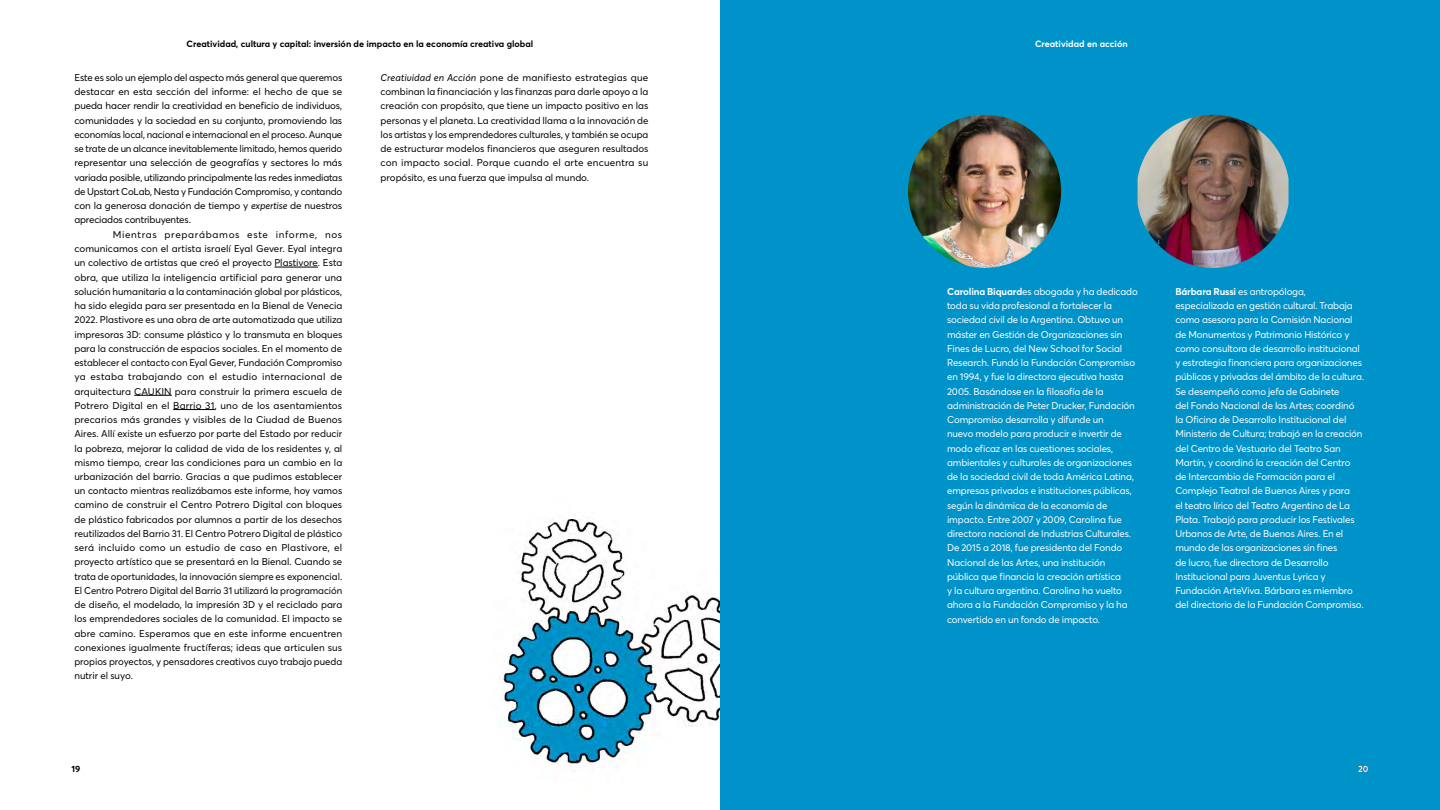
<style>
.page{position:relative;width:1440px;height:810px;background:#fff}
.page>*{position:absolute;margin:0;border:0;box-sizing:border-box;transform-origin:0 0}
.t1{font:9.75px/14.2px "Averta CY";letter-spacing:-.005em;color:#000;text-align:justify}
.t2{font:9.75px/14.2px "Averta CY";letter-spacing:-.015em;color:#fff}
.t3{font:700 9px "Averta CY";color:#000}
.t4{font:700 9px "Averta CY";color:#fff}
.s1{font-style:italic}
.s2{font-weight:700}
</style>
<div class="page">
<img style="left:499px;top:515px;width:221px;height:253px">
<div style="left:720px;top:0;width:720px;height:810px;background:#0093c9"></div>
<hr style="left:274px;top:267px;width:44px;height:1px;background:#000">
<hr style="left:134px;top:395px;width:38px;height:1px;background:#000">
<hr style="left:173px;top:409px;width:42px;height:1px;background:#000">
<img style="left:1138px;top:115px;width:151px;height:153px">
<img style="left:908px;top:115px;width:153px;height:153px;border-radius:77px">
<p class="t3" style="left:187px;top:37px;width:348px">Creatividad, cultura y capital: inversión de impacto en la economía creativa global</p>
<p class="t1" style="left:74px;top:70px;width:269px">Este es solo un ejemplo del aspecto más general que queremos destacar en esta sección del informe: el hecho de que se pueda hacer rendir la creatividad en beneficio de individuos, comunidades y la sociedad en su conjunto, promoviendo las economías local, nacional e internacional en el proceso. Aunque se trate de un alcance inevitablemente limitado, hemos querido representar una selección de geografías y sectores lo más variada posible, utilizando principalmente las redes inmediatas de Upstart CoLab, Nesta y Fundación Compromiso, y contando con la generosa donación de tiempo y <span class="s1">expertise</span> de nuestros apreciados contribuyentes.</p>
<p class="t1" style="left:74px;top:227px;width:269px;text-indent:38px">Mientras preparábamos este informe, nos comunicamos con el artista israelí Eyal Gever. Eyal integra un colectivo de artistas que creó el proyecto Plastivore. Esta obra, que utiliza la inteligencia artificial para generar una solución humanitaria a la contaminación global por plásticos, ha sido elegida para ser presentada en la Bienal de Venecia 2022. Plastivore es una obra de arte automatizada que utiliza impresoras 3D: consume plástico y lo transmuta en bloques para la construcción de espacios sociales. En el momento de establecer el contacto con Eyal Gever, Fundación Compromiso ya estaba trabajando con el estudio internacional de arquitectura CAUKIN para construir la primera escuela de Potrero Digital en el Barrio 31, uno de los asentamientos precarios más grandes y visibles de la Ciudad de Buenos Aires. Allí existe un esfuerzo por parte del Estado por reducir la pobreza, mejorar la calidad de vida de los residentes y, al mismo tiempo, crear las condiciones para un cambio en la urbanización del barrio. Gracias a que pudimos establecer un contacto mientras realizábamos este informe, hoy vamos camino de construir el Centro Potrero Digital con bloques de plástico fabricados por alumnos a partir de los desechos reutilizados del Barrio 31. El Centro Potrero Digital de plástico será incluido como un estudio de caso en Plastivore, el proyecto artístico que se presentará en la Bienal. Cuando se trata de oportunidades, la innovación siempre es exponencial.<br>El Centro Potrero Digital del Barrio 31 utilizará la programación de diseño, el modelado, la impresión 3D y el reciclado para los emprendedores sociales de la comunidad. El impacto se abre camino. Esperamos que en este informe encuentren conexiones igualmente fructíferas; ideas que articulen sus propios proyectos, y pensadores creativos cuyo trabajo pueda nutrir el suyo.</p>
<p class="t3" style="left:72px;top:762px;width:10px">19</p>
<p class="t1" style="left:381px;top:70px;width:269px"><span class="s1">Creatividad en Acción</span> pone de manifiesto estrategias que combinan la financiación y las finanzas para darle apoyo a la creación con propósito, que tiene un impacto positivo en las personas y el planeta. La creatividad llama a la innovación de los artistas y los emprendedores culturales, y también se ocupa de estructurar modelos financieros que aseguren resultados con impacto social. Porque cuando el arte encuentra su propósito, es una fuerza que impulsa al mundo.</p>
<p class="t4" style="left:1035px;top:37px;width:94px">Creatividad en acción</p>
<p class="t2" style="left:947px;top:284px;width:192px"><span class="s2">Carolina Biquard</span>es abogada y ha dedicado toda su vida profesional a fortalecer la sociedad civil de la Argentina. Obtuvo un máster en Gestión de Organizaciones sin Fines de Lucro, del New School for Social Research. Fundó la Fundación Compromiso en 1994, y fue la directora ejecutiva hasta 2005. Basándose en la filosofía de la administración de Peter Drucker, Fundación Compromiso desarrolla y difunde un<br>nuevo modelo para producir e invertir de modo eficaz en las cuestiones sociales, ambientales y culturales de organizaciones de la sociedad civil de toda América Latina, empresas privadas e instituciones públicas, según la dinámica de la economía de impacto. Entre 2007 y 2009, Carolina fue directora nacional de Industrias Culturales.<br>De 2015 a 2018, fue presidenta del Fondo Nacional de las Artes, una institución pública que financia la creación artística<br>y la cultura argentina. Carolina ha vuelto ahora a la Fundación Compromiso y la ha convertido en un fondo de impacto.</p>
<p class="t2" style="left:1175px;top:284px;width:190px"><span class="s2">Bárbara Russi</span> es antropóloga, especializada en gestión cultural. Trabaja como asesora para la Comisión Nacional de Monumentos y Patrimonio Histórico y como consultora de desarrollo institucional y estrategia financiera para organizaciones públicas y privadas del ámbito de la cultura.<br>Se desempeñó como jefa de Gabinete<br>del Fondo Nacional de las Artes; coordinó la Oficina de Desarrollo Institucional del Ministerio de Cultura; trabajó en la creación del Centro de Vestuario del Teatro San Martín, y coordinó la creación del Centro<br>de Intercambio de Formación para el Complejo Teatral de Buenos Aires y para<br>el teatro lírico del Teatro Argentino de La Plata. Trabajó para producir los Festivales Urbanos de Arte, de Buenos Aires. En el mundo de las organizaciones sin fines<br>de lucro, fue directora de Desarrollo Institucional para Juventus Lyrica y Fundación ArteViva. Bárbara es miembro del directorio de la Fundación Compromiso.</p>
<p class="t4" style="left:1358px;top:762px;width:12px">20</p>
</div>
